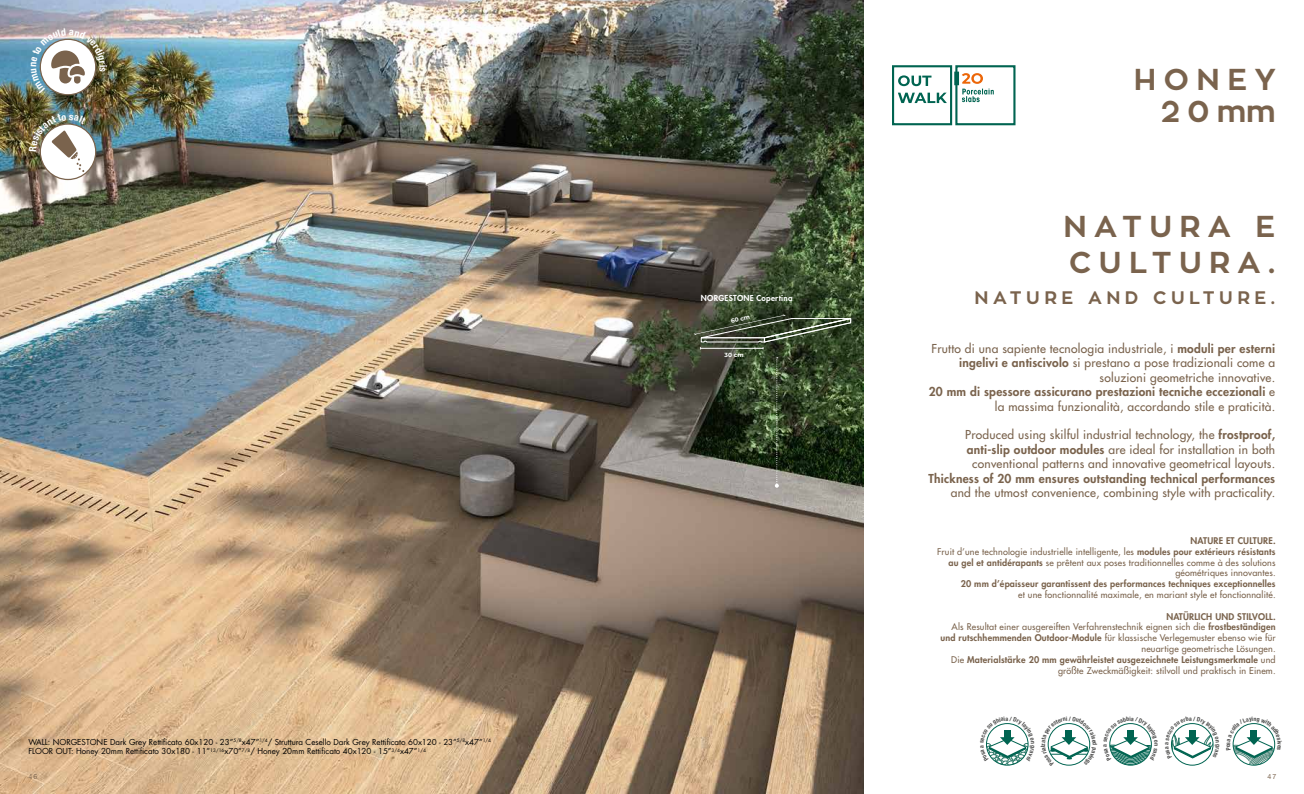
<style>
.page{position:relative;width:1304px;height:794px;background:#fff}
.page>*{position:absolute;margin:0;border:0;box-sizing:border-box;transform-origin:0 0}
.t1{font:700 30px/32.5px "Zona Pro";letter-spacing:.25em;color:#7a634d;text-align:right}
.t2{font:700 18px "Zona Pro";letter-spacing:.25em;color:#7a634d}
.t3{font:500 12px/14.4px "Futura Std";letter-spacing:.02em;color:#7a634d;text-align:right}
.t4{font:800 12px "Futura Std";letter-spacing:.02em;color:#7a634d}
.t5{font:500 9px/10.8px "Futura Std";letter-spacing:.02em;color:#7a634d;text-align:right}
.t6{font:800 9px "Futura Std";letter-spacing:.02em;color:#7a634d}
.t7{font:8px/9.6px "Futura Std";color:#000}
.t8{font:800 8px "Futura Std";letter-spacing:.03em;color:#fff}
.t9{font:7px "Helvetica Neue LT Std";color:#7a634d}
.t10{font:700 6px "Montserrat";color:#fff}
.s1{font-weight:800}
</style>
<div class="page">
<img style="left:0;top:0;width:864px;height:794px">
<div style="left:40px;top:124px;width:56px;height:55px;background:#fff;border-radius:50%"></div>
<svg style="left:898px;top:93px;width:49px;height:10px"></svg>
<svg style="left:898px;top:75px;width:33px;height:11px"></svg>
<div style="left:892px;top:65px;width:60px;height:60px;border:2px solid #006451"></div>
<div style="left:955px;top:65px;width:60px;height:60px;border:2px solid #006451"></div>
<div style="left:954px;top:72px;width:5px;height:13px;background:#006451"></div>
<svg style="left:962px;top:73px;width:32px;height:29px"></svg>
<svg style="left:775px;top:357px;width:4px;height:131px"></svg>
<svg style="left:691px;top:308px;width:164px;height:41px;background:#49563f"></svg>
<img style="left:31px;top:28px;width:76px;height:66px">
<img style="left:29px;top:114px;width:57px;height:58px">
<svg style="left:986px;top:723px;width:43px;height:42px"></svg>
<svg style="left:1171px;top:723px;width:43px;height:42px"></svg>
<svg style="left:1109px;top:723px;width:43px;height:42px"></svg>
<svg style="left:1232px;top:723px;width:44px;height:42px"></svg>
<svg style="left:1047px;top:723px;width:44px;height:43px"></svg>
<p class="t8" style="left:701px;top:293px;width:93px">NORGESTONE Copertina</p>
<p class="t10" style="left:730px;top:317px;width:21px;rotate:-12deg">60 cm</p>
<p class="t10" style="left:724px;top:351px;width:21px">30 cm</p>
<h1 class="t1" style="left:1134px;top:63px;width:143px">HONEY<br>20mm</h1>
<h1 class="t1" style="left:1063px;top:209px;width:213px;line-height:36px;text-align:left">NATURA E<br>CULTURA.</h1>
<h2 class="t2" style="left:975px;top:285px;width:302px">NATURE AND CULTURE.</h2>
<p class="t3" style="left:929px;top:341px;width:348px">Frutto di una sapiente tecnologia industriale, i <span class="s1">moduli per esterni ingelivi e antiscivolo</span> si prestano a pose tradizionali come a soluzioni geometriche innovative.<br><span class="s1">20 mm di spessore assicurano prestazioni tecniche eccezionali</span> e la massima funzionalità, accordando stile e praticità.</p>
<h3 class="t3" style="left:965px;top:428px;width:311px;text-align:center">Produced using skilful industrial technology, the <span class="s1">frostproof, anti-slip outdoor modules</span> are ideal for installation in both conventional patterns and innovative geometrical layouts.</h3>
<h3 class="t4" style="left:928px;top:470px;width:348px">Thickness of 20 mm ensures outstanding technical performances</h3>
<h3 class="t3" style="left:951px;top:485px;width:326px">and the utmost convenience, combining style with practicality.</h3>
<p class="t5" style="left:937px;top:535px;width:340px"><span class="s1">NATURE ET CULTURE.<br></span>Fruit d’une technologie industrielle intelligente, les <span class="s1">modules pour extérieurs résistants au gel et antidérapants</span> se prêtent aux poses traditionnelles comme à des solutions géométriques innovantes.</p>
<p class="t6" style="left:961px;top:578px;width:316px">20 mm d’épaisseur garantissent des performances techniques exceptionnelles</p>
<p class="t5" style="left:1018px;top:589px;width:259px">et une fonctionnalité maximale, en mariant style et fonctionnalité.</p>
<p class="t5" style="left:940px;top:611px;width:337px"><span class="s1">NATÜRLICH UND STILVOLL.<br></span>Als Resultat einer ausgereiften Verfahrenstechnik eignen sich die <span class="s1">frostbeständigen und rutschhemmenden Outdoor-Module</span> für klassische Verlegemuster ebenso wie für neuartige geometrische Lösungen.<br>Die <span class="s1">Materialstärke 20 mm gewährleistet ausgezeichnete Leistungsmerkmale</span> und größte Zweckmäßigkeit: stilvoll und praktisch in Einem.</p>
<p class="t7" style="left:28px;top:737px;width:464px">WALL: NORGESTONE Dark Grey Rettificato 60x120 - 23”<sup>5/8</sup>x47”<sup>1/4</sup>/ Struttura Cesello Dark Grey Rettificato 60x120 - 23”<sup>5/8</sup>x47”<sup>1/4<br></sup>FLOOR OUT: Honey 20mm Rettificato 30x180 - 11”<sup>13/16</sup>x70”<sup>7/8</sup>/ Honey 20mm Rettificato 40x120 - 15”<sup>3/4</sup>x47”<sup>1/4</sup></p>
<p class="t9" style="left:28px;top:772px;width:11px">46</p>
<p class="t9" style="left:1267px;top:772px;width:11px">47</p>
</div>
